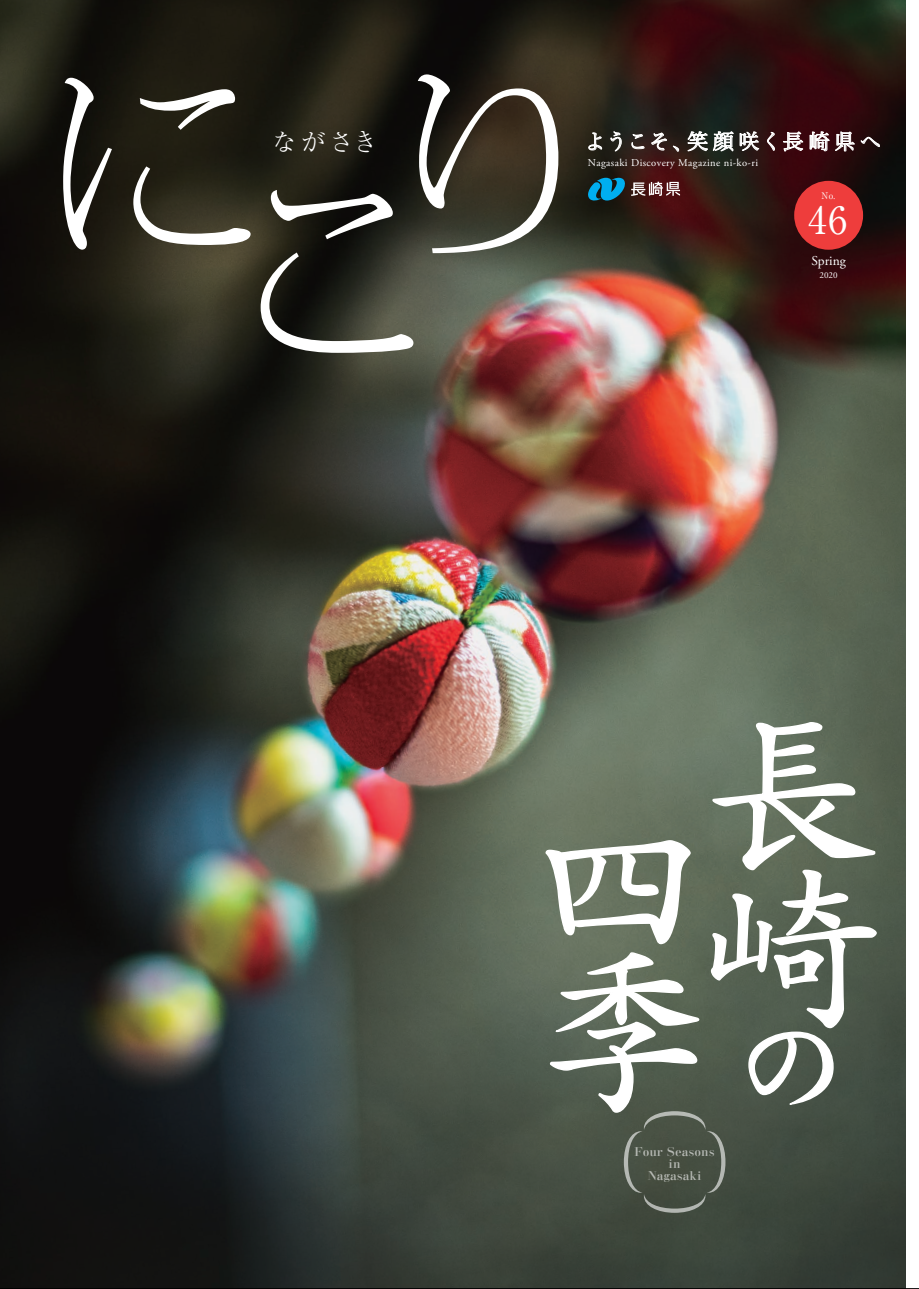
<style>
.page{position:relative;width:919px;height:1289px;background:#fff}
.page>*{position:absolute;margin:0;border:0;box-sizing:border-box;transform-origin:0 0}
.t1{font:173.85px/156.4px "DF Kai Sho Std W5";color:#fff;scale:1.05 1}
.t2{font:118.95px "DF Kai Sho Std W5";color:#fff;scale:1.08 1}
.t3{font:37.5px "Ryumin Pr 5";color:#fff}
.t4{font:300 24.15px "Ryumin Pr 5";color:#fff}
.t5{font:21px "Hira Min Pro N W3";letter-spacing:.145em;color:#fff}
.t6{font:13.5px "Adobe Garamond Pro";color:#fff}
.t7{font:800 12px/12px "Kocho Std";color:#fff;text-align:center}
.t8{font:10.5px "Adobe Garamond Pro";letter-spacing:.04em;color:#fff}
.t9{font:9px "Adobe Garamond Pro";color:#fff}
.t10{font:9px "Ryumin Pr 5";color:#fff}
</style>
<div class="page">
<img style="left:0;top:0;width:906px;height:1288px">
<svg style="left:0;top:1288px;width:12px;height:1px"></svg>
<h3 class="t4" style="left:272px;top:123px;width:106px">ながさき</h3>
<h3 class="t5" style="left:584px;top:124px;width:297px">ようこそ、笑顔咲く長崎県へ</h3>
<p class="t8" style="left:588px;top:157px;width:172px">Nagasaki Discovery Magazine ni-ko-ri</p>
<p class="t10" style="left:821px;top:189px;width:15px">No.</p>
<h3 class="t3" style="left:808px;top:190px;width:41px">46</h3>
<p class="t6" style="left:811px;top:252px;width:36px">Spring</p>
<p class="t9" style="left:819px;top:269px;width:19px">2020</p>
<h1 class="t1" style="left:529px;top:804px;width:163px;line-height:149.6px">四季</h1>
<h1 class="t1" style="left:698px;top:711px;width:170px">長崎</h1>
<h2 class="t2" style="left:726px;top:1001px;width:100px">の</h2>
<p class="t7" style="left:634px;top:1144px;width:82px">Four Seasons in<br>Nagasaki</p>
</div>
